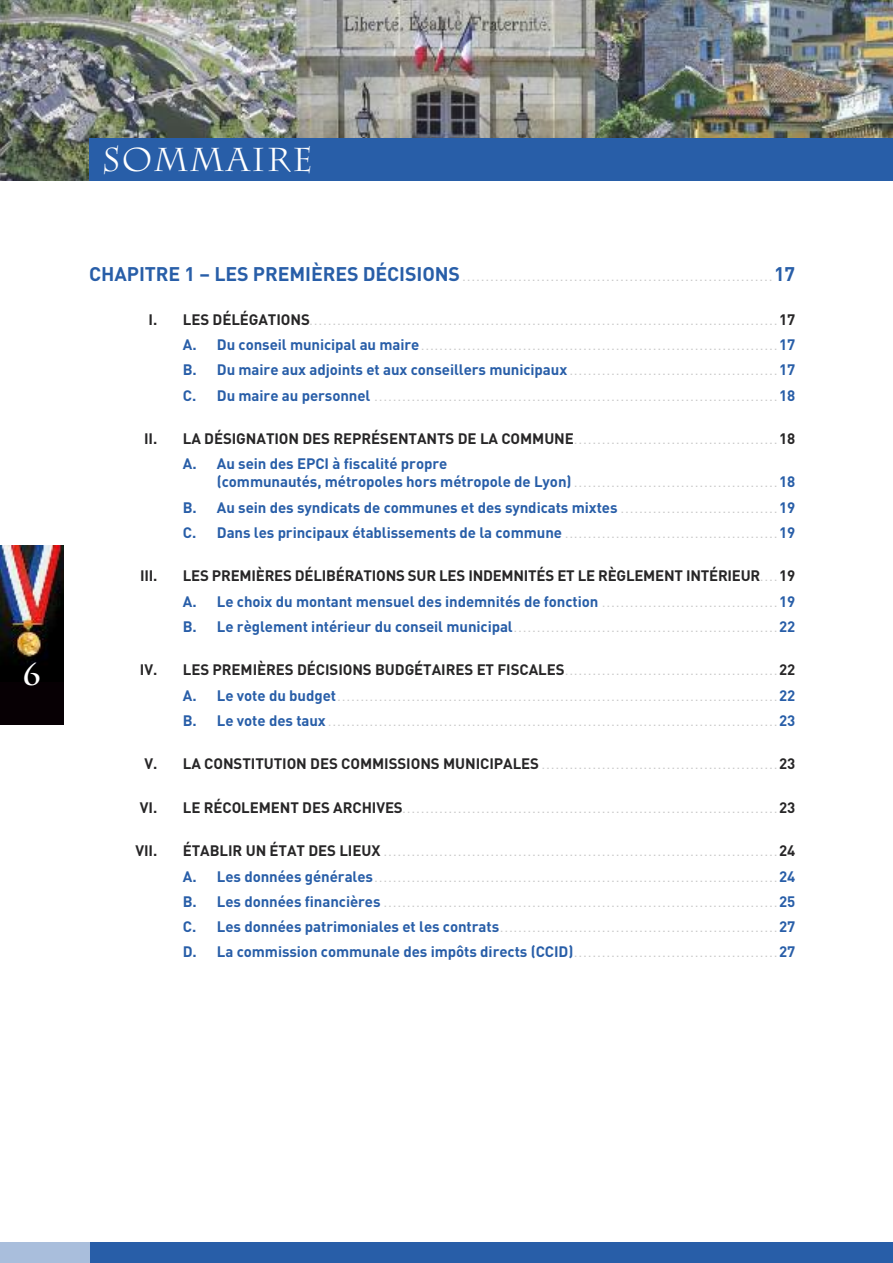
<style>
.page{position:relative;width:893px;height:1263px;background:#fff}
.page>*{position:absolute;margin:0;border:0;box-sizing:border-box;transform-origin:0 0}
.t1{font:33px "Charlemagne";letter-spacing:.05em;color:#fff}
.t2{font:700 30px "Charlemagne";color:#fff}
.t3{font:700 15px/25.2px "DIN";letter-spacing:-.005em;color:#285ea8;text-align:justify}
.t4{font:700 15px/25.2px "DIN";letter-spacing:-.005em;color:#272627}
.t5{font:700 9px "DIN";color:#c9c9c9}
.s1{font-size:19.5px;color:#285ea8}
.s2{font-size:15px;color:#272627}
.s3{font-size:15px;color:#285ea8}
.s4{font-size:9px;color:#c9c9c9}
.s5{color:#285ea8}
</style>
<div class="page">
<div style="left:0;top:546px;width:64px;height:178px;background:#070004"></div>
<img style="left:0;top:546px;width:64px;height:119px">
<img style="left:0;top:0;width:893px;height:181px">
<div style="left:89px;top:138px;width:804px;height:43px;background:#285ea8"></div>
<div style="left:0;top:1242px;width:893px;height:21px;background:#285ea8"></div>
<div style="left:0;top:1242px;width:89px;height:21px;background:#a9bedc"></div>
<h2 class="t2" style="left:22px;top:657px;width:20px">6</h2>
<h1 class="t1" style="left:102px;top:140px;width:213px">SOMMAIRE</h1>
<p class="t5" style="left:89px;top:273px;width:707px"><span class="s1">CHAPITRE 1 – LES PREMIÈRES DÉCISIONS</span> . . . . . . . . . . . . . . . . . . . . . . . . . . . . . . . . . . . . . . . . . . . . . . . . . . . . . . . . . . . . . . . . . . . <span class="s1">17</span></p>
<p class="t5" style="left:149px;top:317px;width:648px"><span class="s2">I. LES DÉLÉGATIONS</span>. . . . . . . . . . . . . . . . . . . . . . . . . . . . . . . . . . . . . . . . . . . . . . . . . . . . . . . . . . . . . . . . . . . . . . . . . . . . . . . . . . . . . . . . . . . . . . . . . . . . . <span class="s2">17</span></p>
<p class="t5" style="left:183px;top:342px;width:614px"><span class="s3">A. Du conseil municipal au maire</span> . . . . . . . . . . . . . . . . . . . . . . . . . . . . . . . . . . . . . . . . . . . . . . . . . . . . . . . . . . . . . . . . . . . . . . . . . . . . . <span class="s3">17</span></p>
<h3 class="t3" style="left:183px;top:358px;width:614px">B. Du maire aux adjoints et aux conseillers municipaux <span class="s4">. . . . . . . . . . . . . . . . . . . . . . . . . . . . . . . . . . . . . . . . . . . . .</span> 17</h3>
<p class="t5" style="left:183px;top:392px;width:614px"><span class="s3">C. Du maire au personnel</span> . . . . . . . . . . . . . . . . . . . . . . . . . . . . . . . . . . . . . . . . . . . . . . . . . . . . . . . . . . . . . . . . . . . . . . . . . . . . . . . . . . . . . . . <span class="s3">18</span></p>
<h3 class="t4" style="left:183px;top:426px;width:614px;text-indent:-39px">II. LA DÉSIGNATION DES REPRÉSENTANTS DE LA COMMUNE<span class="s4">. . . . . . . . . . . . . . . . . . . . . . . . . . . . . . . . . . . . . . . . . . . .</span> 18<br><span class="s5">A. Au sein des EPCI à fiscalité propre</span></h3>
<p class="t3" style="left:183px;top:470px;width:614px;text-indent:34px">(communautés, métropoles hors métropole de Lyon) <span class="s4">. . . . . . . . . . . . . . . . . . . . . . . . . . . . . . . . . . . . . . . . . . . .</span> 18<br>B. Au sein des syndicats de communes et des syndicats mixtes <span class="s4">. . . . . . . . . . . . . . . . . . . . . . . . . . . . . . . . . .</span> 19<br>C. Dans les principaux établissements de la commune <span class="s4">. . . . . . . . . . . . . . . . . . . . . . . . . . . . . . . . . . . . . . . . . . . . . .</span> 19</p>
<h3 class="t4" style="left:140px;top:564px;width:19px">III.</h3>
<h3 class="t4" style="left:183px;top:564px;width:614px">LES PREMIÈRES DÉLIBÉRATIONS SUR LES INDEMNITÉS ET LE RÈGLEMENT INTÉRIEUR<span class="s4">. . . .</span> 19<br><span class="s5">A. Le choix du montant mensuel des indemnités de fonction</span> <span class="s4">. . . . . . . . . . . . . . . . . . . . . . . . . . . . . . . . . . . . . .</span> <span class="s5">19</span></h3>
<p class="t5" style="left:183px;top:623px;width:614px"><span class="s3">B. Le règlement intérieur du conseil municipal</span> . . . . . . . . . . . . . . . . . . . . . . . . . . . . . . . . . . . . . . . . . . . . . . . . . . . . . . . . . <span class="s3">22</span></p>
<h3 class="t4" style="left:140px;top:658px;width:657px">IV. LES PREMIÈRES DÉCISIONS BUDGÉTAIRES ET FISCALES<span class="s4">. . . . . . . . . . . . . . . . . . . . . . . . . . . . . . . . . . . . . . . . . . . . . .</span> 22</h3>
<p class="t5" style="left:183px;top:692px;width:614px"><span class="s3">A. Le vote du budget</span> . . . . . . . . . . . . . . . . . . . . . . . . . . . . . . . . . . . . . . . . . . . . . . . . . . . . . . . . . . . . . . . . . . . . . . . . . . . . . . . . . . . . . . . . . . . . . . . <span class="s3">22</span></p>
<p class="t5" style="left:183px;top:717px;width:614px"><span class="s3">B. Le vote des taux</span> . . . . . . . . . . . . . . . . . . . . . . . . . . . . . . . . . . . . . . . . . . . . . . . . . . . . . . . . . . . . . . . . . . . . . . . . . . . . . . . . . . . . . . . . . . . . . . . . . <span class="s3">23</span></p>
<p class="t5" style="left:144px;top:761px;width:652px"><span class="s2">V. LA CONSTITUTION DES COMMISSIONS MUNICIPALES</span> . . . . . . . . . . . . . . . . . . . . . . . . . . . . . . . . . . . . . . . . . . . . . . . . . . . <span class="s2">23</span></p>
<p class="t5" style="left:140px;top:804px;width:657px"><span class="s2">VI. LE RÉCOLEMENT DES ARCHIVES</span>. . . . . . . . . . . . . . . . . . . . . . . . . . . . . . . . . . . . . . . . . . . . . . . . . . . . . . . . . . . . . . . . . . . . . . . . . . . . . . . . . <span class="s2">23</span></p>
<h3 class="t4" style="left:135px;top:838px;width:23px">VII.</h3>
<p class="t5" style="left:183px;top:848px;width:614px"><span class="s2">ÉTABLIR UN ÉTAT DES LIEUX</span> . . . . . . . . . . . . . . . . . . . . . . . . . . . . . . . . . . . . . . . . . . . . . . . . . . . . . . . . . . . . . . . . . . . . . . . . . . . . . . . . . . . . . <span class="s2">24</span></p>
<p class="t5" style="left:183px;top:873px;width:614px"><span class="s3">A. Les données générales</span> . . . . . . . . . . . . . . . . . . . . . . . . . . . . . . . . . . . . . . . . . . . . . . . . . . . . . . . . . . . . . . . . . . . . . . . . . . . . . . . . . . . . . . . <span class="s3">24</span></p>
<p class="t5" style="left:183px;top:898px;width:614px"><span class="s3">B. Les données financières</span> . . . . . . . . . . . . . . . . . . . . . . . . . . . . . . . . . . . . . . . . . . . . . . . . . . . . . . . . . . . . . . . . . . . . . . . . . . . . . . . . . . . . . <span class="s3">25</span></p>
<p class="t5" style="left:183px;top:924px;width:614px"><span class="s3">C. Les données patrimoniales et les contrats</span>. . . . . . . . . . . . . . . . . . . . . . . . . . . . . . . . . . . . . . . . . . . . . . . . . . . . . . . . . . . . <span class="s3">27</span></p>
<h3 class="t3" style="left:183px;top:939px;width:614px">D. La commission communale des impôts directs (CCID)<span class="s4">. . . . . . . . . . . . . . . . . . . . . . . . . . . . . . . . . . . . . . . . . . . .</span> 27</h3>
</div>
